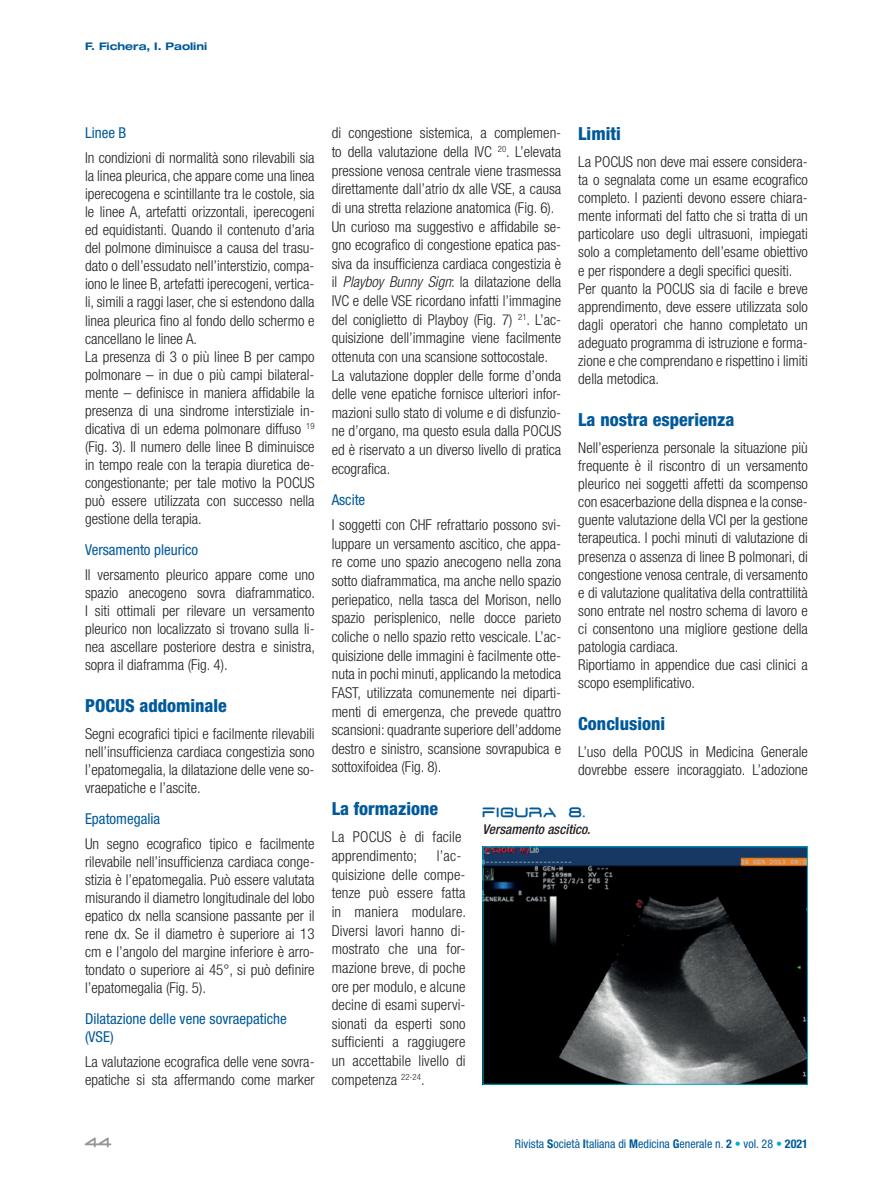
<style>
.page{position:relative;width:893px;height:1191px;background:#fff}
.page>*{position:absolute;margin:0;border:0;box-sizing:border-box;transform-origin:0 0}
.t1{font:800 condensed 18px "Helvetica Neue LT Std";color:#00599b}
.t2{font:300 condensed 15px/18.6px "Helvetica Neue LT Std";color:#231f20}
.t3{font:condensed 15px/18px "Helvetica Neue LT Std";color:#00599b}
.t4{font:italic 500 condensed 13.5px "Helvetica Neue LT Std";color:#231f20}
.t5{font:13.5px "D3 Euronism Bold";letter-spacing:.11em;color:#00599b}
.t6{font:13.5px "D3 Euronism Bold";color:#939598}
.t7{font:condensed 12px "Helvetica Neue LT Std";color:#00599b}
.t8{font:700 expanded 10.5px "Helvetica Neue LT Std";color:#00599b}
.s1{font-style:italic}
.s2{font-weight:700}
.s3{color:#00b0d0}
</style>
<div class="page">
<img style="left:485px;top:848px;width:321px;height:234px">
<div style="left:483px;top:846px;width:325px;height:238px;border:1px solid #00b0d0"></div>
<p class="t8" style="left:85px;top:40px;width:124px">F. Fichera, I. Paolini</p>
<p class="t3" style="left:85px;top:124px;width:43px">Linee B</p>
<p class="t2" style="left:85px;top:148px;width:231px;line-height:18px">In condizioni di normalità sono rilevabili sia la linea pleurica, che appare come una linea iperecogena e scintillante tra le costole, sia le linee A, artefatti orizzontali, iperecogeni ed equidistanti. Quando il contenuto d’aria del polmone diminuisce a causa del trasu&shy;dato o dell’essudato nell’interstizio, compa&shy;iono le linee B, artefatti iperecogeni, vertica&shy;li, simili a raggi laser, che si estendono dalla linea pleurica fino al fondo dello schermo e cancellano le linee A.<br>La presenza di 3 o più linee B per campo polmonare – in due o più campi bilateral&shy;mente – definisce in maniera affidabile la presenza di una sindrome interstiziale in&shy;dicativa di un edema polmonare diffuso <sup>19 </sup>(Fig. 3). Il numero delle linee B diminuisce in tempo reale con la terapia diuretica de&shy;congestionante; per tale motivo la POCUS può essere utilizzata con successo nella gestione della terapia.</p>
<p class="t3" style="left:85px;top:541px;width:115px">Versamento pleurico</p>
<p class="t2" style="left:85px;top:565px;width:232px;line-height:18px;text-align:justify">Il versamento pleurico appare come uno spazio anecogeno sovra diaframmatico.<br>I siti ottimali per rilevare un versamento pleurico non localizzato si trovano sulla li&shy;nea ascellare posteriore destra e sinistra, sopra il diaframma (Fig. 4).</p>
<p class="t1" style="left:85px;top:695px;width:143px">POCUS addominale</p>
<p class="t2" style="left:85px;top:724px;width:231px;line-height:18px;text-align:justify">Segni ecografici tipici e facilmente rilevabili nell’insufficienza cardiaca congestizia sono l’epatomegalia, la dilatazione delle vene so&shy;vraepatiche e l’ascite.</p>
<p class="t3" style="left:85px;top:809px;width:77px">Epatomegalia</p>
<p class="t2" style="left:85px;top:834px;width:231px;line-height:18.1px;text-align:justify">Un segno ecografico tipico e facilmente rilevabile nell’insufficienza cardiaca conge&shy;stizia è l’epatomegalia. Può essere valutata misurando il diametro longitudinale del lobo epatico dx nella scansione passante per il rene dx. Se il diametro è superiore ai 13 cm e l’angolo del margine inferiore è arro&shy;tondato o superiore ai 45°, si può definire l’epatomegalia (Fig. 5).</p>
<p class="t3" style="left:85px;top:1009px;width:203px">Dilatazione delle vene sovraepatiche (VSE)</p>
<p class="t2" style="left:85px;top:1052px;width:231px;line-height:18.1px">La valutazione ecografica delle vene sovra&shy;epatiche si sta affermando come marker</p>
<p class="t1" style="left:578px;top:123px;width:44px">Limiti</p>
<p class="t2" style="left:578px;top:152px;width:231px;line-height:18.1px">La POCUS non deve mai essere considera&shy;ta o segnalata come un esame ecografico completo. I pazienti devono essere chiara&shy;mente informati del fatto che si tratta di un particolare uso degli ultrasuoni, impiegati solo a completamento dell’esame obiettivo e per rispondere a degli specifici quesiti.<br>Per quanto la POCUS sia di facile e breve apprendimento, deve essere utilizzata solo dagli operatori che hanno completato un adeguato programma di istruzione e forma&shy;zione e che comprendano e rispettino i limiti della metodica.</p>
<p class="t1" style="left:578px;top:409px;width:158px">La nostra esperienza</p>
<p class="t2" style="left:578px;top:438px;width:231px;line-height:18px">Nell’esperienza personale la situazione più frequente è il riscontro di un versamento pleurico nei soggetti affetti da scompenso con esacerbazione della dispnea e la conse&shy;guente valutazione della VCI per la gestione terapeutica. I pochi minuti di valutazione di presenza o assenza di linee B polmonari, di congestione venosa centrale, di versamento e di valutazione qualitativa della contrattilità sono entrate nel nostro schema di lavoro e ci consentono una migliore gestione della patologia cardiaca.<br>Riportiamo in appendice due casi clinici a scopo esemplificativo.</p>
<p class="t1" style="left:578px;top:713px;width:88px">Conclusioni</p>
<p class="t2" style="left:578px;top:742px;width:231px;line-height:18px">L’uso della POCUS in Medicina Generale dovrebbe essere incoraggiato. L’adozione</p>
<p class="t5" style="left:483px;top:807px;width:104px">FIGURA 8.</p>
<p class="t4" style="left:483px;top:821px;width:109px">Versamento ascitico.</p>
<p class="t2" style="left:332px;top:124px;width:231px">di congestione sistemica, a complemen&shy;to della valutazione della IVC <sup>20</sup>. L’elevata pressione venosa centrale viene trasmessa direttamente dall’atrio dx alle VSE, a causa di una stretta relazione anatomica (Fig. 6).<br>Un curioso ma suggestivo e affidabile se&shy;gno ecografico di congestione epatica pas&shy;siva da insufficienza cardiaca congestizia è il <span class="s1">Playboy Bunny Sign</span>: la dilatazione della IVC e delle VSE ricordano infatti l’immagine del coniglietto di Playboy (Fig. 7) <sup>21</sup>. L’ac&shy;quisizione dell’immagine viene facilmente ottenuta con una scansione sottocostale.<br>La valutazione doppler delle forme d’onda delle vene epatiche fornisce ulteriori infor&shy;mazioni sullo stato di volume e di disfunzio&shy;ne d’organo, ma questo esula dalla POCUS ed è riservato a un diverso livello di pratica ecografica.</p>
<p class="t3" style="left:332px;top:491px;width:35px">Ascite</p>
<p class="t2" style="left:332px;top:515px;width:231px;text-align:justify">I soggetti con CHF refrattario possono svi&shy;luppare un versamento ascitico, che appa&shy;re come uno spazio anecogeno nella zona sotto diaframmatica, ma anche nello spazio periepatico, nella tasca del Morison, nello spazio perisplenico, nelle docce parieto coliche o nello spazio retto vescicale. L’ac&shy;quisizione delle immagini è facilmente otte&shy;nuta in pochi minuti, applicando la metodica FAST, utilizzata comunemente nei diparti&shy;menti di emergenza, che prevede quattro scansioni: quadrante superiore dell’addome destro e sinistro, scansione sovrapubica e sottoxifoidea (Fig. 8).</p>
<p class="t1" style="left:332px;top:797px;width:108px">La formazione</p>
<p class="t2" style="left:332px;top:827px;width:131px">La POCUS è di facile apprendimento;</p>
<p class="t2" style="left:332px;top:846px;width:136px;text-indent:105px">l’ac&shy;quisizione delle compe&shy;tenze può essere fatta in maniera modulare.<br>Diversi lavori hanno di&shy;mostrato che una for&shy;mazione breve, di poche ore per modulo, e alcune decine di esami supervi&shy;sionati da esperti sono sufficienti a raggiugere un accettabile livello di competenza <sup>22-24</sup>.</p>
<p class="t6" style="left:85px;top:1137px;width:28px">44</p>
<p class="t7" style="left:515px;top:1137px;width:294px">Rivista <span class="s2">S</span>ocietà <span class="s2">I</span>taliana di <span class="s2">M</span>edicina <span class="s2">G</span>enerale n. <span class="s2">2</span> <span class="s3">•</span> vol. 28 <span class="s3">•</span> <span class="s2">2021</span></p>
</div>
